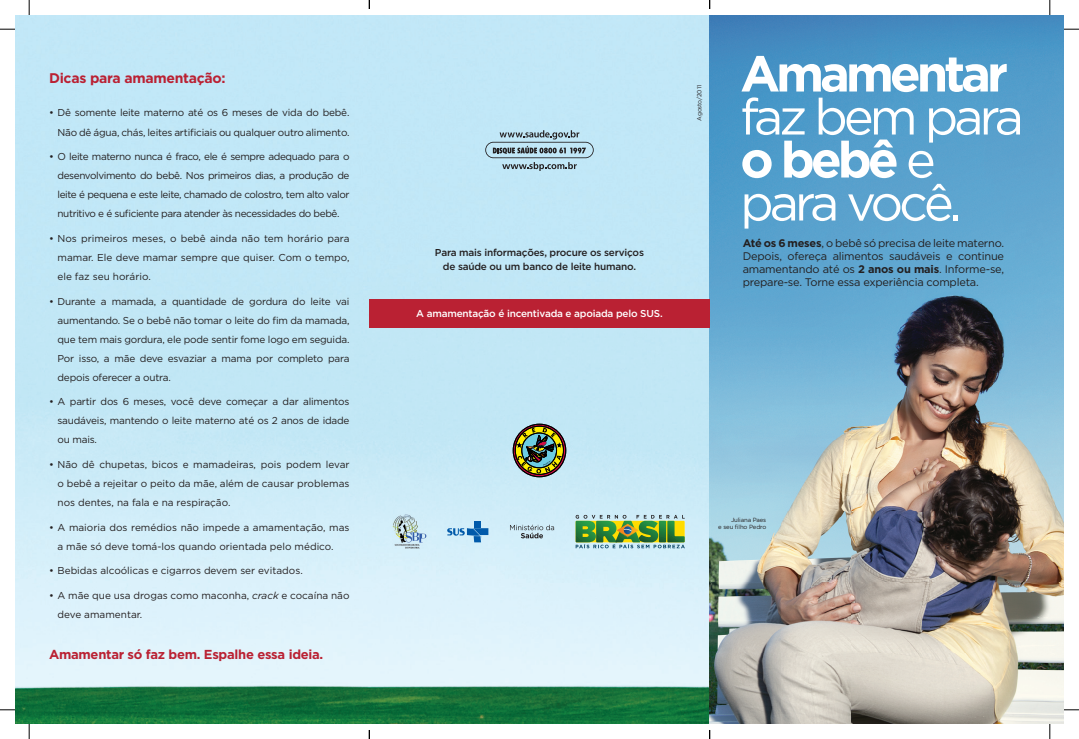
<style>
.page{position:relative;width:1079px;height:739px;background:#fff}
.page>*{position:absolute;margin:0;border:0;box-sizing:border-box;transform-origin:0 0}
.t1{font:50.5px/43px "Gotham";letter-spacing:-.08em;color:#fff}
.t2{font:700 50.5px "Gotham";letter-spacing:-.08em;color:#fff}
.t3{font:700 14px "Gotham";letter-spacing:-.02em;color:#ba2133}
.t4{font:700 13px "Gotham";letter-spacing:-.02em;color:#ba2133}
.t5{font:11px/13px "Gotham";letter-spacing:-.02em;color:#231f20;text-align:justify}
.t6{font:10px/19px "Gotham";letter-spacing:-.02em;color:#231f20;text-align:justify}
.t7{font:10px/19px "Gotham";color:#231f20}
.t8{font:500 10px/14px "Gotham";letter-spacing:-.02em;color:#231f20;text-align:center}
.t9{font:500 10px "Gotham";letter-spacing:-.02em;color:#fff}
.t10{font:6px/7.2px "Gotham";letter-spacing:-.02em;color:#231f20;text-align:right}
.s1{font-style:italic}
.s2{font-weight:700}
</style>
<div class="page">
<img style="left:15px;top:15px;width:1049px;height:709px">
<div style="left:474px;top:521px;width:7px;height:6px;background:#015aaa"></div>
<svg style="left:447px;top:528px;width:41px;height:14px"></svg>
<svg style="left:510px;top:524px;width:44px;height:14px"></svg>
<svg style="left:576px;top:515px;width:109px;height:33px;background:#7ea966"></svg>
<img style="left:393px;top:514px;width:33px;height:35px">
<svg style="left:485px;top:130px;width:109px;height:41px;background:#a0becb"></svg>
<div style="left:369px;top:300px;width:340px;height:28px;background:#ba2133"></div>
<svg style="left:513px;top:424px;width:53px;height:53px;background:#79815a"></svg>
<svg style="left:0;top:29px;width:15px;height:1px"></svg>
<svg style="left:1064px;top:29px;width:15px;height:1px"></svg>
<svg style="left:0;top:709px;width:15px;height:1px"></svg>
<svg style="left:1064px;top:709px;width:15px;height:1px"></svg>
<svg style="left:29px;top:0;width:1px;height:15px"></svg>
<svg style="left:29px;top:724px;width:1px;height:15px"></svg>
<svg style="left:1049px;top:0;width:1px;height:15px"></svg>
<svg style="left:1049px;top:724px;width:1px;height:15px"></svg>
<h2 class="t3" style="left:49px;top:70px;width:178px">Dicas para amamentação:</h2>
<p class="t6" style="left:49px;top:103px;width:302px;text-align:right">• Dê somente leite materno até os 6 meses de vida do bebê.<br>Não dê água, chás, leites artificiais ou qualquer outro alimento.</p>
<p class="t6" style="left:58px;top:147px;width:293px;text-indent:-8px">• O leite materno nunca é fraco, ele é sempre adequado para o desenvolvimento do bebê. Nos primeiros dias, a produção de leite é pequena e este leite, chamado de colostro, tem alto valor nutritivo e é suficiente para atender às necessidades do bebê.</p>
<p class="t6" style="left:58px;top:229px;width:293px;text-indent:-8px">• Nos primeiros meses, o bebê ainda não tem horário para mamar. Ele deve mamar sempre que quiser. Com o tempo, ele faz seu horário.</p>
<p class="t6" style="left:58px;top:291px;width:293px;text-indent:-8px">• Durante a mamada, a quantidade de gordura do leite vai aumentando. Se o bebê não tomar o leite do fim da mamada, que tem mais gordura, ele pode sentir fome logo em seguida.<br>Por isso, a mãe deve esvaziar a mama por completo para depois oferecer a outra.</p>
<p class="t6" style="left:58px;top:392px;width:293px;text-indent:-8px">• A partir dos 6 meses, você deve começar a dar alimentos saudáveis, mantendo o leite materno até os 2 anos de idade ou mais.</p>
<p class="t6" style="left:58px;top:455px;width:293px;text-indent:-8px">• Não dê chupetas, bicos e mamadeiras, pois podem levar o bebê a rejeitar o peito da mãe, além de causar problemas nos dentes, na fala e na respiração.</p>
<p class="t7" style="left:58px;top:517px;width:293px;text-indent:-8px">• A maioria dos remédios não impede a amamentação, mas a mãe só deve tomá-los quando orientada pelo médico.</p>
<p class="t7" style="left:49px;top:561px;width:255px">• Bebidas alcoólicas e cigarros devem ser evitados.</p>
<p class="t7" style="left:58px;top:586px;width:293px;text-indent:-9px">• A mãe que usa drogas como maconha, <span class="s1">crack</span> e cocaína não deve amamentar.</p>
<h3 class="t4" style="left:49px;top:647px;width:276px">Amamentar só faz bem. Espalhe essa ideia.</h3>
<p class="t10" style="left:696px;top:121px;width:37px;rotate:-90deg">Agosto/2011</p>
<h1 class="t2" style="left:740px;top:44px;width:269px">Amamentar</h1>
<h1 class="t1" style="left:740px;top:94px;width:285px">faz bem para <span class="s2">o bebê</span> e para você.</h1>
<p class="t8" style="left:435px;top:245px;width:210px">Para mais informações, procure os serviços de saúde ou um banco de leite humano.</p>
<p class="t5" style="left:743px;top:236px;width:263px"><span class="s2">Até os 6 meses</span>, o bebê só precisa de leite materno.<br>Depois, ofereça alimentos saudáveis e continue amamentando até os <span class="s2">2 anos ou mais</span>. Informe-se, prepare-se. Torne essa experiência completa.</p>
<p class="t9" style="left:416px;top:307px;width:248px">A amamentação é incentivada e apoiada pelo SUS.</p>
<p class="t10" style="left:718px;top:516px;width:50px">Juliana Paes<br>e seu filho Pedro</p>
</div>
